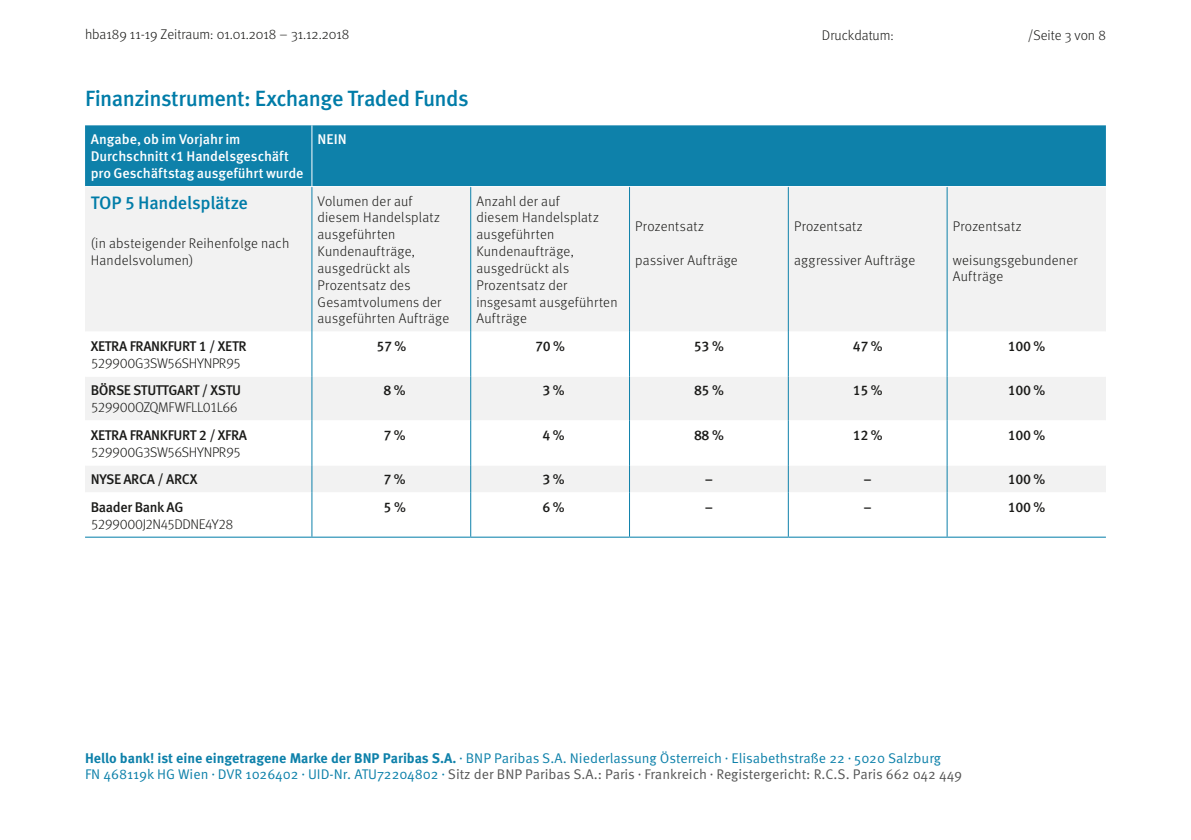
<style>
.page{position:relative;width:1191px;height:840px;background:#fff}
.page>*{position:absolute;margin:0;border:0;box-sizing:border-box;transform-origin:0 0}
.t1{font:500 22px "Meta Pro";letter-spacing:-.03em;color:#007ca8}
.t2{font:500 18px "Meta Pro";letter-spacing:-.015em;color:#007ca8}
.t3{font:300 14px/16.8px "Meta Pro";letter-spacing:.015em;color:#1a1a18}
.t4{font:14px/16px "Meta Pro";color:#0e81aa}
.t5{font:500 14px "Meta Pro";letter-spacing:-.025em;color:#1a1a18}
.t6{font:500 14px/16.8px "Meta Pro";letter-spacing:-.01em;color:#fff}
.t7{font:300 14px "Meta Pro";letter-spacing:-.035em;color:#1a1a18}
.t8{font:300 14px "Meta Pro";letter-spacing:-.04em;color:#1a1a18}
.t9{font:300 14px "Meta Pro";letter-spacing:-.045em;color:#1a1a18}
.s1{font-weight:700}
.s2{font-family:"Myriad Pro"}
.s3{color:#565656}
.s4{font-family:"Myriad Pro";color:#565656}
</style>
<div class="page">
<div style="left:85px;top:125px;width:1021px;height:61px;background:#0e81aa"></div>
<svg style="left:85px;top:187px;width:1021px;height:305px;fill:#f2f2f2"></svg>
<hr style="left:311px;top:125px;width:1px;height:61px;background:#fff">
<hr style="left:85px;top:331px;width:226px;height:1px;background:#fff">
<hr style="left:312px;top:331px;width:158px;height:1px;background:#fff">
<hr style="left:471px;top:331px;width:158px;height:1px;background:#fff">
<hr style="left:630px;top:331px;width:158px;height:1px;background:#fff">
<hr style="left:789px;top:331px;width:157px;height:1px;background:#fff">
<hr style="left:947px;top:331px;width:159px;height:1px;background:#fff">
<hr style="left:85px;top:375px;width:226px;height:1px;background:#fff">
<hr style="left:312px;top:375px;width:158px;height:1px;background:#fff">
<hr style="left:471px;top:375px;width:158px;height:1px;background:#fff">
<hr style="left:630px;top:375px;width:158px;height:1px;background:#fff">
<hr style="left:789px;top:375px;width:157px;height:1px;background:#fff">
<hr style="left:947px;top:375px;width:159px;height:1px;background:#fff">
<hr style="left:85px;top:420px;width:226px;height:1px;background:#fff">
<hr style="left:312px;top:420px;width:158px;height:1px;background:#fff">
<hr style="left:471px;top:420px;width:158px;height:1px;background:#fff">
<hr style="left:630px;top:420px;width:158px;height:1px;background:#fff">
<hr style="left:789px;top:420px;width:157px;height:1px;background:#fff">
<hr style="left:947px;top:420px;width:159px;height:1px;background:#fff">
<hr style="left:85px;top:464px;width:226px;height:1px;background:#fff">
<hr style="left:312px;top:464px;width:158px;height:1px;background:#fff">
<hr style="left:471px;top:464px;width:158px;height:1px;background:#fff">
<hr style="left:630px;top:464px;width:158px;height:1px;background:#fff">
<hr style="left:789px;top:464px;width:157px;height:1px;background:#fff">
<hr style="left:947px;top:464px;width:159px;height:1px;background:#fff">
<hr style="left:311px;top:187px;width:1px;height:145px;background:#0e81aa">
<hr style="left:311px;top:332px;width:1px;height:44px;background:#0e81aa">
<hr style="left:311px;top:376px;width:1px;height:44px;background:#0e81aa">
<hr style="left:311px;top:420px;width:1px;height:45px;background:#0e81aa">
<svg style="left:311px;top:465px;width:1px;height:27px"></svg>
<hr style="left:311px;top:492px;width:1px;height:44px;background:#0e81aa">
<hr style="left:470px;top:187px;width:1px;height:145px;background:#0e81aa">
<hr style="left:629px;top:187px;width:1px;height:145px;background:#0e81aa">
<hr style="left:788px;top:187px;width:1px;height:145px;background:#0e81aa">
<hr style="left:946px;top:187px;width:1px;height:145px;background:#0e81aa">
<hr style="left:470px;top:332px;width:1px;height:44px;background:#0e81aa">
<hr style="left:629px;top:332px;width:1px;height:44px;background:#0e81aa">
<hr style="left:788px;top:332px;width:1px;height:44px;background:#0e81aa">
<hr style="left:946px;top:332px;width:1px;height:44px;background:#0e81aa">
<hr style="left:470px;top:376px;width:1px;height:44px;background:#0e81aa">
<hr style="left:629px;top:376px;width:1px;height:44px;background:#0e81aa">
<hr style="left:788px;top:376px;width:1px;height:44px;background:#0e81aa">
<hr style="left:946px;top:376px;width:1px;height:44px;background:#0e81aa">
<hr style="left:470px;top:420px;width:1px;height:45px;background:#0e81aa">
<hr style="left:629px;top:420px;width:1px;height:45px;background:#0e81aa">
<hr style="left:788px;top:420px;width:1px;height:45px;background:#0e81aa">
<hr style="left:946px;top:420px;width:1px;height:45px;background:#0e81aa">
<svg style="left:470px;top:465px;width:1px;height:27px"></svg>
<svg style="left:629px;top:465px;width:1px;height:27px"></svg>
<svg style="left:788px;top:465px;width:1px;height:27px"></svg>
<svg style="left:946px;top:465px;width:1px;height:27px"></svg>
<hr style="left:470px;top:492px;width:1px;height:44px;background:#0e81aa">
<hr style="left:629px;top:492px;width:1px;height:44px;background:#0e81aa">
<hr style="left:788px;top:492px;width:1px;height:44px;background:#0e81aa">
<hr style="left:946px;top:492px;width:1px;height:44px;background:#0e81aa">
<hr style="left:85px;top:536px;width:227px;height:1px;background:#007ca8">
<hr style="left:312px;top:536px;width:159px;height:1px;background:#007ca8">
<hr style="left:471px;top:536px;width:158px;height:1px;background:#007ca8">
<hr style="left:629px;top:536px;width:159px;height:1px;background:#007ca8">
<hr style="left:788px;top:536px;width:159px;height:1px;background:#007ca8">
<hr style="left:947px;top:536px;width:159px;height:1px;background:#007ca8">
<p class="t3" style="left:85px;top:25px;width:266px">hba189 11-19 Zeitraum: 01.01.2018 – 31.12.2018</p>
<h1 class="t1" style="left:85px;top:84px;width:385px">Finanzinstrument: Exchange Traded Funds</h1>
<p class="t6" style="left:91px;top:131px;width:214px">Angabe, ob im Vorjahr im<br>Durchschnitt &lt;1 Handelsgeschäft pro Geschäftstag ausgeführt wurde</p>
<p class="t6" style="left:317px;top:131px;width:31px">NEIN</p>
<p class="t2" style="left:91px;top:191px;width:159px">TOP 5 Handelsplätze</p>
<p class="t3" style="left:91px;top:234px;width:200px">(in absteigender Reihenfolge nach<br>Handelsvolumen)</p>
<p class="t3" style="left:317px;top:191px;width:133px">Volumen der auf diesem Handelsplatz ausgeführten<br>Kundenaufträge, ausgedrückt als<br>Prozentsatz des<br>Gesamtvolumens der ausgeführten Aufträge</p>
<p class="t3" style="left:476px;top:191px;width:143px">Anzahl der auf<br>diesem Handelsplatz ausgeführten<br>Kundenaufträge, ausgedrückt als<br>Prozentsatz der insgesamt ausgeführten<br>Aufträge</p>
<p class="t3" style="left:635px;top:217px;width:70px">Prozentsatz</p>
<p class="t3" style="left:635px;top:250px;width:104px">passiver Aufträge</p>
<p class="t3" style="left:822px;top:26px;width:73px">Druckdatum:</p>
<p class="t3" style="left:1027px;top:26px;width:80px">/Seite 3 von 8</p>
<p class="t3" style="left:794px;top:217px;width:70px">Prozentsatz</p>
<p class="t3" style="left:794px;top:250px;width:123px">aggressiver Aufträge</p>
<p class="t3" style="left:952px;top:217px;width:70px">Prozentsatz</p>
<p class="t3" style="left:952px;top:250px;width:126px">weisungsgebundener<br>Aufträge</p>
<p class="t5" style="left:91px;top:337px;width:157px">XETRA FRANKFURT 1 / XETR</p>
<p class="t7" style="left:91px;top:352px;width:152px">529900G3SW56SHYNPR95</p>
<p class="t5" style="left:376px;top:337px;width:31px">57 %</p>
<p class="t5" style="left:535px;top:337px;width:31px">70 %</p>
<p class="t5" style="left:694px;top:337px;width:31px">53 %</p>
<p class="t5" style="left:852px;top:337px;width:31px">47 %</p>
<p class="t5" style="left:1007px;top:337px;width:39px">100 %</p>
<p class="t5" style="left:91px;top:381px;width:152px">BÖRSE STUTTGART / XSTU</p>
<p class="t8" style="left:91px;top:397px;width:149px">529900OZQMFWFLL01L66</p>
<p class="t5" style="left:383px;top:381px;width:24px">8 %</p>
<p class="t5" style="left:542px;top:381px;width:24px">3 %</p>
<p class="t5" style="left:694px;top:381px;width:31px">85 %</p>
<p class="t5" style="left:852px;top:381px;width:31px">15 %</p>
<p class="t5" style="left:1007px;top:381px;width:39px">100 %</p>
<p class="t5" style="left:91px;top:426px;width:158px">XETRA FRANKFURT 2 / XFRA</p>
<p class="t7" style="left:91px;top:441px;width:152px">529900G3SW56SHYNPR95</p>
<p class="t5" style="left:383px;top:426px;width:24px">7 %</p>
<p class="t5" style="left:542px;top:426px;width:24px">4 %</p>
<p class="t5" style="left:694px;top:426px;width:31px">88 %</p>
<p class="t5" style="left:853px;top:426px;width:31px">12 %</p>
<p class="t5" style="left:1007px;top:426px;width:39px">100 %</p>
<p class="t5" style="left:91px;top:470px;width:108px">NYSE ARCA / ARCX</p>
<p class="t5" style="left:383px;top:470px;width:24px">7 %</p>
<p class="t5" style="left:542px;top:470px;width:24px">3 %</p>
<p class="t5" style="left:705px;top:470px;width:10px">–</p>
<p class="t5" style="left:863px;top:470px;width:10px">–</p>
<p class="t5" style="left:1007px;top:470px;width:39px">100 %</p>
<p class="t5" style="left:91px;top:498px;width:94px">Baader Bank AG</p>
<p class="t9" style="left:91px;top:513px;width:144px">5299000J2N45DDNE4Y28</p>
<p class="t5" style="left:383px;top:498px;width:24px">5 %</p>
<p class="t5" style="left:542px;top:498px;width:24px">6 %</p>
<p class="t5" style="left:705px;top:498px;width:10px">–</p>
<p class="t5" style="left:863px;top:498px;width:10px">–</p>
<p class="t5" style="left:1007px;top:498px;width:39px">100 %</p>
<p class="t4" style="left:85px;top:750px;width:878px"><span class="s1">Hello bank! ist eine eingetragene Marke der BNP Paribas S.A.</span> <span class="s2">·</span> BNP Paribas S.A. Niederlassung Österreich <span class="s2">·</span> Elisabethstraße 22 <span class="s2">·</span> 5020 Salzburg<br>FN 468119k HG Wien <span class="s2">·</span> DVR 1026402 <span class="s2">·</span> UID-Nr. ATU72204802 <span class="s2">·</span> <span class="s3">Sitz der BNP Paribas S.A.: Paris</span> <span class="s4">·</span> <span class="s3">Frankreich</span> <span class="s4">·</span> <span class="s3">Registergericht: R.C.S. Paris 662 042 449</span></p>
</div>
